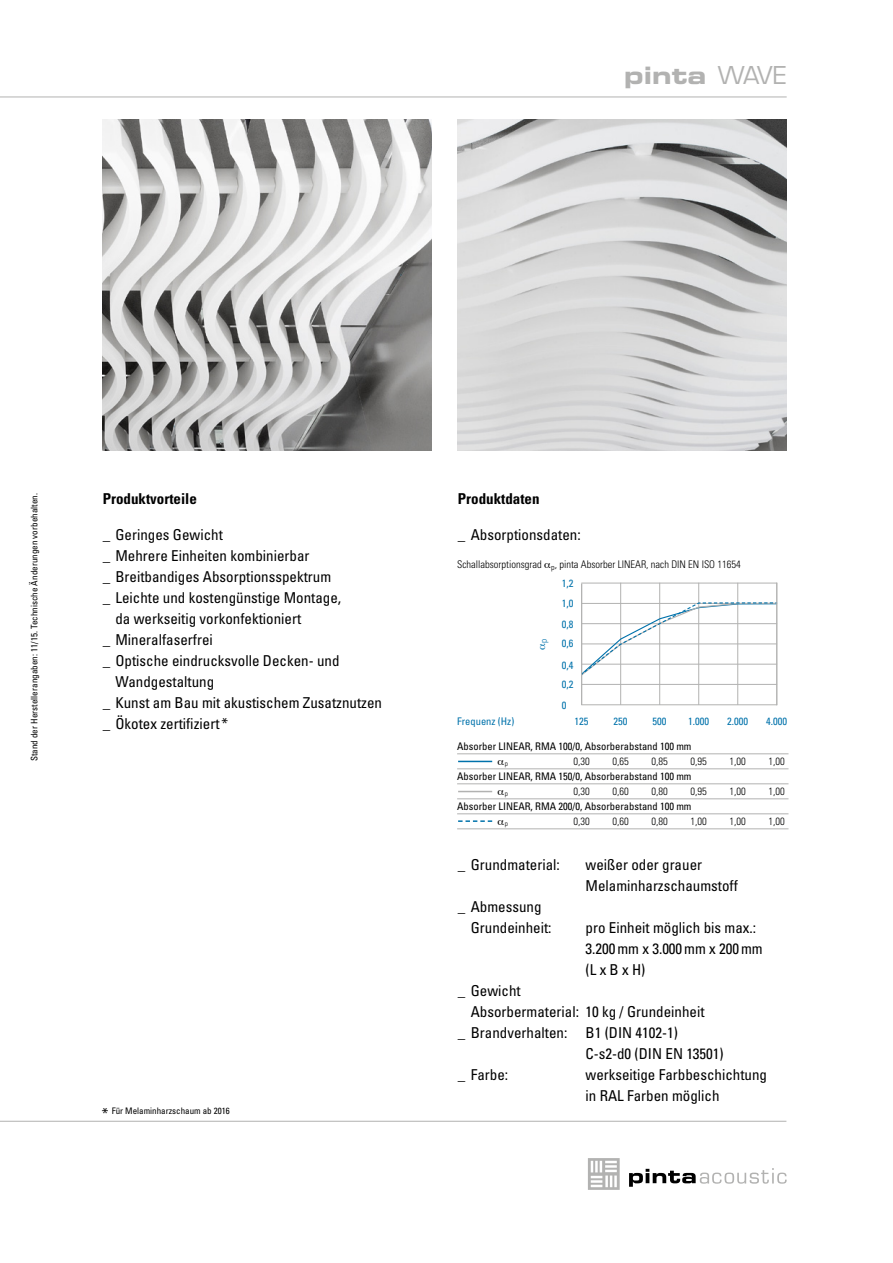
<style>
.page{position:relative;width:893px;height:1263px;background:#fff}
.page>*{position:absolute;margin:0;border:0;box-sizing:border-box;transform-origin:0 0}
.t1{font:24px "Eurostile Bold Extended Two";color:#b2b2b1}
.t2{font:condensed 15px/21px "Univers LT Std";color:#000}
.t3{font:700 condensed 15px "Univers LT Std";color:#000}
.t4{font:300 condensed 10.5px "Univers LT";color:#000}
.t5{font:condensed 10.5px "Univers LT";color:#000}
.t6{font:condensed 10.5px/20.4px "Univers LT";color:#0072ab}
.t7{font:condensed 9px "Univers LT Std";letter-spacing:.005em;color:#000}
.t8{font:300 condensed 9px "Univers LT";color:#0072ab}
.t9{font:300 condensed 7.05px "Univers LT";color:#000}
.s1{font-family:"Eurostile LT"}
.s2{font-size:15px}
</style>
<div class="page">
<img style="left:102px;top:119px;width:330px;height:332px">
<img style="left:457px;top:119px;width:330px;height:332px">
<hr style="left:0;top:97px;width:787px;height:1px;background:#b2b2b1">
<hr style="left:0;top:1121px;width:786px;height:1px;background:#b2b2b1">
<svg style="left:588px;top:1158px;width:32px;height:32px"></svg>
<svg style="left:629px;top:1168px;width:158px;height:19px"></svg>
<hr style="left:620px;top:583px;width:1px;height:122px;background:#b2b2b1">
<hr style="left:659px;top:583px;width:1px;height:122px;background:#b2b2b1">
<hr style="left:698px;top:583px;width:1px;height:122px;background:#b2b2b1">
<hr style="left:737px;top:583px;width:1px;height:122px;background:#b2b2b1">
<hr style="left:581px;top:704px;width:196px;height:1px;background:#b2b2b1">
<hr style="left:581px;top:684px;width:196px;height:1px;background:#b2b2b1">
<hr style="left:581px;top:583px;width:196px;height:1px;background:#b2b2b1">
<hr style="left:457px;top:753px;width:331px;height:1px;background:#b2b2b1">
<hr style="left:457px;top:768px;width:331px;height:1px;background:#b2b2b1">
<hr style="left:457px;top:783px;width:331px;height:1px;background:#b2b2b1">
<hr style="left:457px;top:798px;width:331px;height:1px;background:#b2b2b1">
<hr style="left:457px;top:813px;width:331px;height:1px;background:#b2b2b1">
<hr style="left:457px;top:828px;width:331px;height:1px;background:#b2b2b1">
<hr style="left:458px;top:761px;width:34px;height:1px;background:#0072ab">
<hr style="left:458px;top:791px;width:34px;height:1px;background:#b2b2b1">
<svg style="left:458px;top:820px;width:34px;height:2px"></svg>
<svg style="left:582px;top:602px;width:196px;height:74px"></svg>
<hr style="left:581px;top:584px;width:1px;height:121px;background:#b2b2b1">
<hr style="left:776px;top:583px;width:1px;height:122px;background:#b2b2b1">
<h1 class="t1" style="left:624px;top:58px;width:164px">pinta <span class="s1">WAVE</span></h1>
<p class="t7" style="left:29px;top:761px;width:270px;rotate:-90deg">Stand der Herstellerangaben: 11/15. Technische Änderungen vorbehalten.</p>
<p class="t3" style="left:103px;top:489px;width:96px">Produktvorteile</p>
<p class="t2" style="left:103px;top:524px;width:122px">_ Geringes Gewicht</p>
<p class="t2" style="left:103px;top:545px;width:208px">_ Mehrere Einheiten kombinierbar</p>
<p class="t2" style="left:103px;top:566px;width:230px">_ Breitbandiges Absorptionsspektrum</p>
<p class="t2" style="left:103px;top:587px;width:240px">_ Leichte und kostengünstige Montage,</p>
<p class="t2" style="left:115px;top:608px;width:187px">da werkseitig vorkonfektioniert</p>
<p class="t2" style="left:103px;top:629px;width:112px">_ Mineralfaserfrei</p>
<p class="t2" style="left:103px;top:650px;width:238px">_ Optische eindrucksvolle Decken- und</p>
<p class="t2" style="left:115px;top:671px;width:100px">Wandgestaltung</p>
<p class="t2" style="left:103px;top:692px;width:281px">_ Kunst am Bau mit akustischem Zusatznutzen</p>
<p class="t2" style="left:103px;top:713px;width:127px">_ Ökotex zertifiziert *</p>
<p class="t7" style="left:102px;top:1104px;width:129px"><span class="s2">*</span> Für Melaminharzschaum ab 2016</p>
<p class="t3" style="left:458px;top:489px;width:83px">Produktdaten</p>
<p class="t2" style="left:458px;top:524px;width:124px">_ Absorptionsdaten:</p>
<p class="t4" style="left:457px;top:558px;width:285px">Schallabsorptionsgrad <sub>p</sub>, pinta Absorber LINEAR, nach DIN EN ISO 11654</p>
<p class="t6" style="left:562px;top:573px;width:13px;text-align:justify">1,2<br>1,0<br>0,8</p>
<p class="t6" style="left:562px;top:632px;width:13px;line-height:21.8px">0,6<br>0,4</p>
<p class="t6" style="left:562px;top:674px;width:13px;line-height:20.9px">0,2<br>0</p>
<p class="t5" style="left:457px;top:740px;width:236px">Absorber LINEAR, RMA 100/0, Absorberabstand 100 mm</p>
<p class="t9" style="left:505px;top:759px;width:5px">p</p>
<p class="t4" style="left:573px;top:755px;width:18px">0,30</p>
<p class="t4" style="left:612px;top:755px;width:18px">0,65</p>
<p class="t4" style="left:651px;top:755px;width:18px">0,85</p>
<p class="t4" style="left:690px;top:755px;width:18px">0,95</p>
<p class="t4" style="left:729px;top:755px;width:18px">1,00</p>
<p class="t4" style="left:768px;top:755px;width:18px">1,00</p>
<p class="t5" style="left:457px;top:770px;width:236px">Absorber LINEAR, RMA 150/0, Absorberabstand 100 mm</p>
<p class="t9" style="left:505px;top:789px;width:5px">p</p>
<p class="t4" style="left:573px;top:785px;width:18px">0,30</p>
<p class="t4" style="left:612px;top:785px;width:18px">0,60</p>
<p class="t4" style="left:651px;top:785px;width:18px">0,80</p>
<p class="t4" style="left:690px;top:785px;width:18px">0,95</p>
<p class="t4" style="left:729px;top:785px;width:18px">1,00</p>
<p class="t4" style="left:768px;top:785px;width:18px">1,00</p>
<p class="t5" style="left:457px;top:800px;width:236px">Absorber LINEAR, RMA 200/0, Absorberabstand 100 mm</p>
<p class="t9" style="left:505px;top:819px;width:5px">p</p>
<p class="t4" style="left:573px;top:815px;width:18px">0,30</p>
<p class="t4" style="left:612px;top:815px;width:18px">0,60</p>
<p class="t4" style="left:651px;top:815px;width:18px">0,80</p>
<p class="t4" style="left:690px;top:815px;width:18px">1,00</p>
<p class="t4" style="left:729px;top:815px;width:18px">1,00</p>
<p class="t4" style="left:768px;top:815px;width:18px">1,00</p>
<p class="t8" style="left:538px;top:643px;width:5px;rotate:-90deg">p</p>
<p class="t6" style="left:457px;top:711px;width:59px">Frequenz (Hz)</p>
<p class="t6" style="left:575px;top:711px;width:15px">125</p>
<p class="t6" style="left:614px;top:711px;width:15px">250</p>
<p class="t6" style="left:653px;top:711px;width:15px">500</p>
<p class="t6" style="left:688px;top:711px;width:22px">1.000</p>
<p class="t6" style="left:727px;top:711px;width:22px">2.000</p>
<p class="t6" style="left:766px;top:711px;width:22px">4.000</p>
<p class="t2" style="left:458px;top:854px;width:103px">_ Grundmaterial:</p>
<p class="t2" style="left:585px;top:854px;width:154px">weißer oder grauer<br>Melaminharzschaumstoff</p>
<p class="t2" style="left:471px;top:896px;width:82px;text-indent:-13px">_ Abmessung<br>Grundeinheit:</p>
<p class="t2" style="left:585px;top:917px;width:179px">pro Einheit möglich bis max.:<br>3.200mm x 3.000mm x 200mm (L x B x H)</p>
<p class="t2" style="left:458px;top:980px;width:64px">_ Gewicht</p>
<p class="t2" style="left:471px;top:1001px;width:235px">Absorbermaterial: 10 kg / Grundeinheit</p>
<p class="t2" style="left:458px;top:1022px;width:222px">_ Brandverhalten: B1 (DIN 4102-1)</p>
<p class="t2" style="left:585px;top:1043px;width:140px">C-s2-d0 (DIN EN 13501)</p>
<p class="t2" style="left:458px;top:1064px;width:52px">_ Farbe:</p>
<p class="t2" style="left:585px;top:1064px;width:183px">werkseitige Farbbeschichtung in RAL Farben möglich</p>
</div>
